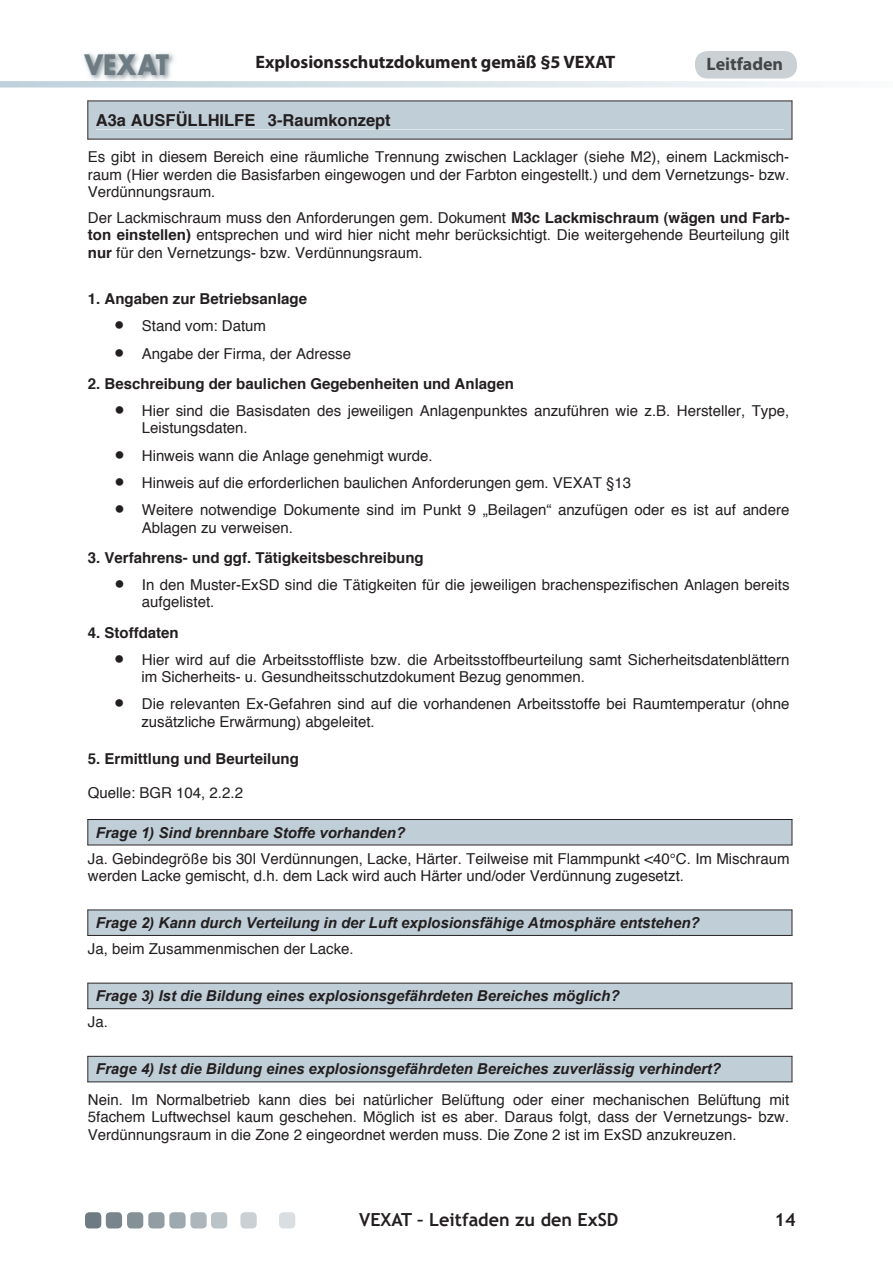
<style>
.page{position:relative;width:893px;height:1263px;background:#fff}
.page>*{position:absolute;margin:0;border:0;box-sizing:border-box;transform-origin:0 0}
.t1{font:700 27.45px "Futura";color:#6e7b82;scale:.9 1}
.t2{font:700 18px "Myriad Pro";color:#231f20}
.t3{font:700 18px "Trebuchet MS";color:#231f20}
.t4{font:700 16.5px "Helvetica";color:#231f20}
.t5{font:15px/17.2px "Helvetica";color:#231f20}
.t6{font:italic 700 15px "Arial";color:#231f20}
.t7{font:700 15px "Helvetica";color:#231f20}
.t8{font:10.5px "Helvetica";color:#231f20}
.s1{font-weight:700}
</style>
<div class="page">
<svg style="left:0;top:51px;width:826px;height:37px"></svg>
<div style="left:708px;top:57px;width:74px;height:13px;background:#cad0d3"></div>
<svg style="left:87px;top:101px;width:706px;height:39px"></svg>
<svg style="left:87px;top:819px;width:706px;height:27px"></svg>
<svg style="left:87px;top:909px;width:706px;height:27px"></svg>
<svg style="left:87px;top:983px;width:706px;height:26px"></svg>
<svg style="left:87px;top:1056px;width:706px;height:26px"></svg>
<div style="left:169px;top:1212px;width:17px;height:16px;background:#9da9ae;border-radius:4px"></div>
<div style="left:148px;top:1212px;width:17px;height:16px;background:#929da3;border-radius:4px"></div>
<div style="left:127px;top:1212px;width:16px;height:16px;background:#849197;border-radius:4px"></div>
<div style="left:106px;top:1212px;width:16px;height:16px;background:#78858c;border-radius:4px"></div>
<div style="left:85px;top:1212px;width:16px;height:16px;background:#6e7b82;border-radius:4px"></div>
<div style="left:190px;top:1212px;width:17px;height:16px;background:#acb6bb;border-radius:4px"></div>
<div style="left:211px;top:1212px;width:16px;height:16px;background:#bac3c8;border-radius:4px"></div>
<div style="left:240px;top:1212px;width:17px;height:16px;background:#cad0d3;border-radius:4px"></div>
<div style="left:279px;top:1212px;width:16px;height:16px;background:#dadee1;border-radius:4px"></div>
<h1 class="t1" style="left:84px;top:45px;width:95px">VEXAT</h1>
<p class="t2" style="left:255px;top:50px;width:362px">Explosionsschutzdokument gemäß §5 VEXAT</p>
<p class="t2" style="left:707px;top:52px;width:78px">Leitfaden</p>
<p class="t4" style="left:96px;top:109px;width:296px">A3a AUSFÜLLHILFE 3-Raumkonzept</p>
<p class="t5" style="left:88px;top:149px;width:703px;text-align:justify">Es gibt in diesem Bereich eine räumliche Trennung zwischen Lacklager (siehe M2), einem Lackmisch&shy;raum (Hier werden die Basisfarben eingewogen und der Farbton eingestellt.) und dem Vernetzungs- bzw.<br>Verdünnungsraum.</p>
<p class="t5" style="left:88px;top:210px;width:703px;text-align:justify">Der Lackmischraum muss den Anforderungen gem. Dokument <span class="s1">M3c Lackmischraum (wägen und Farb&shy;ton einstellen)</span> entsprechen und wird hier nicht mehr berücksichtigt. Die weitergehende Beurteilung gilt <span class="s1">nur</span> für den Vernetzungs- bzw. Verdünnungsraum.</p>
<p class="t7" style="left:88px;top:289px;width:221px">1. Angaben zur Betriebsanlage</p>
<p class="t5" style="left:142px;top:313px;width:211px;line-height:27.3px">Stand vom: Datum<br>Angabe der Firma, der Adresse</p>
<p class="t7" style="left:88px;top:373px;width:54px">2. B c</p>
<p class="t7" style="left:115px;top:373px;width:400px">es hreibung der baulichen Gegebenheiten und Anlagen</p>
<p class="t5" style="left:142px;top:403px;width:649px">Hier sind die Basisdaten des jeweiligen Anlagenpunktes anzuführen wie z.B. Hersteller, Type,</p>
<p class="t5" style="left:142px;top:415px;width:491px;line-height:27.3px">Leistungsdaten.<br>Hinweis wann die Anlage genehmigt wurde.<br>Hinweis auf die erforderlichen baulichen Anforderungen gem. VEXAT §13</p>
<p class="t5" style="left:142px;top:520px;width:153px">Ablagen zu verweisen.</p>
<p class="t5" style="left:142px;top:502px;width:649px">Weitere notwendige Dokumente sind im Punkt 9 „Beilagen“ anzufügen oder es ist auf andere</p>
<p class="t7" style="left:88px;top:547px;width:337px">3. Verf hrens- und ggf. Tätigkeitsbeschreibung</p>
<p class="t7" style="left:134px;top:547px;width:10px">a</p>
<p class="t5" style="left:142px;top:577px;width:649px">In den Muster-ExSD sind die Tätigkeiten für die jeweiligen brachenspezifischen Anlagen bereits aufgelistet.</p>
<p class="t7" style="left:88px;top:622px;width:92px">4. Stoffdaten</p>
<p class="t5" style="left:141px;top:664px;width:650px;line-height:27.3px">im Sicherheits- u. Gesundheitsschutzdokument Bezug genommen.<br>Die relevanten Ex-Gefahren sind auf die vorhandenen Arbeitsstoffe bei Raumtemperatur (ohne</p>
<p class="t5" style="left:141px;top:713px;width:235px">zusätzliche Erwärmung) abgeleitet.</p>
<p class="t7" style="left:88px;top:748px;width:213px">5. Ermittlung und Beurteilung</p>
<p class="t5" style="left:88px;top:785px;width:157px">Quelle: BGR 104, 2.2.2</p>
<p class="t5" style="left:142px;top:652px;width:649px">Hier wird auf die Arbeitsstoffliste bzw. die Arbeitsstoffbeurteilung samt Sicherheitsdatenblättern</p>
<p class="t6" style="left:96px;top:824px;width:311px">Frage 1) Sind brennbare Stoffe vorhanden?</p>
<p class="t5" style="left:88px;top:851px;width:703px">Ja. Gebindegröße bis 30l Verdünnungen, Lacke, Härter. Teilweise mit Flammpunkt &lt;40°C. Im Mischraum werden Lacke gemischt, d.h. dem Lack wird auch Härter und/oder Verdünnung zugesetzt.</p>
<p class="t6" style="left:96px;top:914px;width:605px">Frage 2) Kann durch Verteilung in der Luft explosionsfähige Atmosphäre entstehen?</p>
<p class="t5" style="left:88px;top:941px;width:267px">Ja, beim Zusammenmischen der Lacke.</p>
<p class="t6" style="left:96px;top:987px;width:525px">Frage 3) Ist die Bildung eines explosionsgefährdeten Bereiches möglich?</p>
<p class="t5" style="left:88px;top:1014px;width:22px">Ja.</p>
<p class="t6" style="left:96px;top:1061px;width:627px">Frage 4) Ist die Bildung eines explosionsgefährdeten Bereiches zuverlässig verhindert?</p>
<p class="t5" style="left:88px;top:1092px;width:703px">Nein. Im<br>5fachem Luftwechsel kaum geschehen. Möglich ist es aber. Daraus folgt, dass der Vernetzungs- bzw.</p>
<p class="t5" style="left:156px;top:1092px;width:635px">Normalbetrieb kann dies bei natürlicher Belüftung oder einer mechanischen Belüftung mit</p>
<p class="t5" style="left:88px;top:1126px;width:650px">Verdünnungsraum in die Zone 2 eingeordnet werden muss. Die Zone 2 ist im ExSD anzukreuzen.</p>
<p class="t3" style="left:359px;top:1209px;width:261px">VEXAT – Leitfaden zu den ExSD</p>
<p class="t3" style="left:775px;top:1209px;width:23px">14</p>
<p class="t8" style="left:402px;top:1219px;width:74px">Seite 14 von 52</p>
</div>
